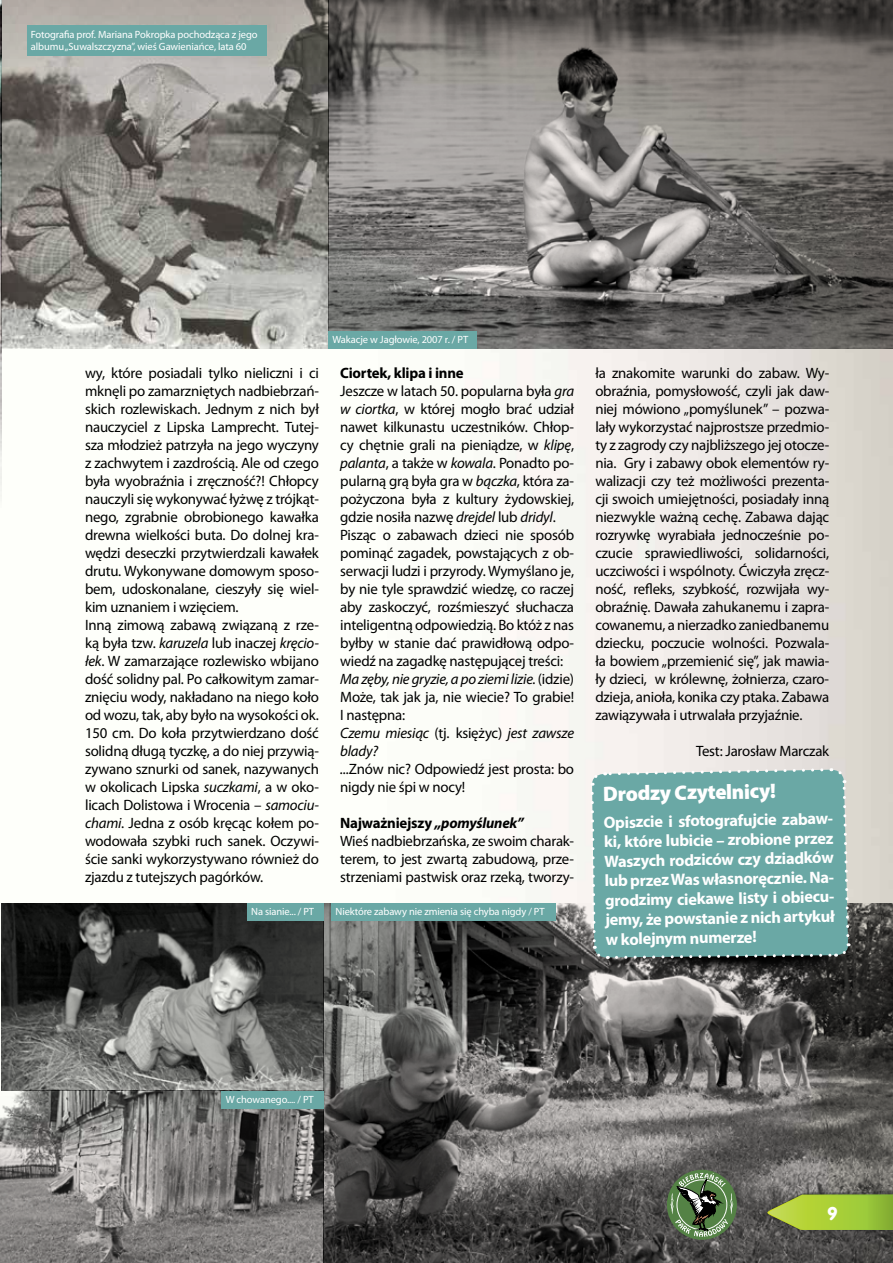
<style>
.page{position:relative;width:893px;height:1263px;background:#fff}
.page>*{position:absolute;margin:0;border:0;box-sizing:border-box;transform-origin:0 0}
.t1{font:900 21px "Myriad Pro";color:#fff}
.t2{font:18px "VAG Rounded EU";color:#000}
.t3{font:700 16.5px/19.5px "Myriad Pro";color:#fff}
.t4{font:15px/18px "Myriad Pro";letter-spacing:-.015em;color:#000}
.t5{font:10.5px/12px "Myriad Pro";letter-spacing:-.01em;color:#fff}
.s1{font-style:italic}
.s2{font-weight:700}
.s3{font-weight:700;font-style:italic}
.s4{color:#fff}
</style>
<div class="page">
<img style="left:1px;top:348px;width:892px;height:555px">
<img style="left:0;top:0;width:1px;height:502px">
<img style="left:1px;top:0;width:892px;height:348px">
<img style="left:0;top:903px;width:893px;height:360px">
<div style="left:331px;top:903px;width:225px;height:18px;background:#6aa8a5"></div>
<div style="left:328px;top:331px;width:149px;height:18px;background:#6aa8a5"></div>
<div style="left:27px;top:26px;width:239px;height:30px;background:#6aa8a5"></div>
<div style="left:221px;top:1091px;width:102px;height:17px;background:#6aa8a5"></div>
<div style="left:247px;top:903px;width:76px;height:18px;background:#6aa8a5"></div>
<div style="left:667px;top:1170px;width:70px;height:70px;background:#548245;border-radius:50%"></div>
<svg style="left:670px;top:1173px;width:63px;height:64px"></svg>
<svg style="left:767px;top:1181px;width:126px;height:49px;background:#8fa548"></svg>
<svg style="left:653px;top:960px;width:183px;height:15px;background:#323130"></svg>
<svg style="left:589px;top:767px;width:262px;height:193px;background:#70a9a6"></svg>
<p class="t5" style="left:31px;top:28px;width:228px">Fotografia prof. Mariana Pokropka pochodząca z jego albumu „Suwalszczyzna”, wieś Gawieniańce, lata 60</p>
<p class="t5" style="left:333px;top:334px;width:137px">Wakacje w Jagłowie, 2007 r. / PT</p>
<p class="t4" style="left:85px;top:364px;width:235px">wy, które posiadali tylko nieliczni i ci mknęli po zamarzniętych nadbiebrzań&shy;skich rozlewiskach. Jednym z nich był nauczyciel z Lipska Lamprecht. Tutej&shy;sza młodzież patrzyła na jego wyczyny z zachwytem i zazdrością. Ale od czego była wyobraźnia i zręczność?! Chłopcy nauczyli się wykonywać łyżwę z trójkąt&shy;nego, zgrabnie obrobionego kawałka drewna wielkości buta. Do dolnej kra&shy;wędzi deseczki przytwierdzali kawałek drutu. Wykonywane domowym sposo&shy;bem, udoskonalane, cieszyły się wiel&shy;kim uznaniem i wzięciem.<br>Inną zimową zabawą związaną z rze&shy;ką była tzw. <span class="s1">karuzela</span> lub inaczej <span class="s1">kręcio&shy;łek</span>. W zamarzające rozlewisko wbijano dość solidny pal. Po całkowitym zamar&shy;znięciu wody, nakładano na niego koło od wozu, tak, aby było na wysokości ok.<br>150 cm. Do koła przytwierdzano dość solidną długą tyczkę, a do niej przywią&shy;zywano sznurki od sanek, nazywanych w okolicach Lipska <span class="s1">suczkami</span>, a w oko&shy;licach Dolistowa i Wrocenia – <span class="s1">samociu&shy;chami</span>. Jedna z osób kręcąc kołem po&shy;wodowała szybki ruch sanek. Oczywi&shy;ście sanki wykorzystywano również do zjazdu z tutejszych pagórków.</p>
<p class="t4" style="left:340px;top:364px;width:235px"><span class="s2">Ciortek, klipa i inne<br></span>Jeszcze w latach 50. popularna była <span class="s1">gra w ciortka</span>, w której mogło brać udział nawet kilkunastu uczestników. Chłop&shy;cy chętnie grali na pieniądze, w <span class="s1">klipę</span>, <span class="s1">palanta</span>, a także w <span class="s1">kowala</span>. Ponadto po&shy;pularną grą była gra w <span class="s1">bączka</span>, która za&shy;pożyczona była z kultury żydowskiej, gdzie nosiła nazwę <span class="s1">drejdel</span> lub <span class="s1">dridyl</span>.<br>Pisząc o zabawach dzieci nie sposób pominąć zagadek, powstających z ob&shy;serwacji ludzi i przyrody. Wymyślano je, by nie tyle sprawdzić wiedzę, co raczej aby zaskoczyć, rozśmieszyć słuchacza inteligentną odpowiedzią. Bo któż z nas byłby w stanie dać prawidłową odpo&shy;wiedź na zagadkę następującej treści:<br><span class="s1">Ma zęby, nie gryzie, a po ziemi lizie.</span> (idzie)<br>Może, tak jak ja, nie wiecie? To grabie!<br>I następna:<br><span class="s1">Czemu miesiąc</span> (tj. księżyc) <span class="s1">jest zawsze blady?<br>...</span>Znów nic? Odpowiedź jest prosta: bo nigdy nie śpi w nocy!</p>
<p class="t4" style="left:340px;top:814px;width:235px"><span class="s2">Najważniejszy</span> <span class="s3">„pomyślunek”<br></span>Wieś nadbiebrzańska, ze swoim charak&shy;terem, to jest zwartą zabudową, prze&shy;strzeniami pastwisk oraz rzeką, tworzy-</p>
<p class="t5" style="left:251px;top:906px;width:64px">Na sianie... / PT</p>
<p class="t5" style="left:335px;top:906px;width:211px">Niektóre zabawy nie zmienia się chyba nigdy / PT</p>
<p class="t4" style="left:595px;top:364px;width:235px;text-align:justify">ła znakomite warunki do zabaw. Wy&shy;obraźnia, pomysłowość, czyli jak daw&shy;niej mówiono „pomyślunek” – pozwa&shy;lały wykorzystać najprostsze przedmio&shy;ty z zagrody czy najbliższego jej otocze&shy;nia. Gry i zabawy obok elementów ry&shy;walizacji czy też możliwości prezenta&shy;cji swoich umiejętności, posiadały inną niezwykle ważną cechę. Zabawa dając rozrywkę wyrabiała jednocześnie po&shy;czucie sprawiedliwości, solidarności, uczciwości i wspólnoty. Ćwiczyła zręcz&shy;ność, refleks, szybkość, rozwijała wy&shy;obraźnię. Dawała zahukanemu i zapra&shy;cowanemu, a nierzadko zaniedbanemu dziecku, poczucie wolności. Pozwala&shy;ła bowiem „przemienić się”, jak mawia&shy;ły dzieci, w królewnę, żołnierza, czaro&shy;dzieja, anioła, konika czy ptaka. Zabawa zawiązywała i utrwalała przyjaźnie.</p>
<p class="t4" style="left:696px;top:742px;width:135px">Test: Jarosław Marczak</p>
<h1 class="t1" style="left:603px;top:782px;width:174px;rotate:-1deg">Drodzy Czytelnicy!</h1>
<p class="t3" style="left:603px;top:812px;width:234px;rotate:-1deg">Opiszcie i sfotografujcie zabaw&shy;ki, które lubicie – zrobione przez<br>Waszych rodziców czy dziadków lub przez Was własnoręcznie. Na&shy;grodzimy ciekawe listy i obiecu&shy;jemy, że powstanie z nich artykuł w kolejnym numerze!</p>
<p class="t5" style="left:226px;top:1093px;width:90px">W chowanego.... / PT</p>
<p class="t2" style="left:817px;top:1201px;width:22px">3<span class="s4">9</span></p>
</div>
